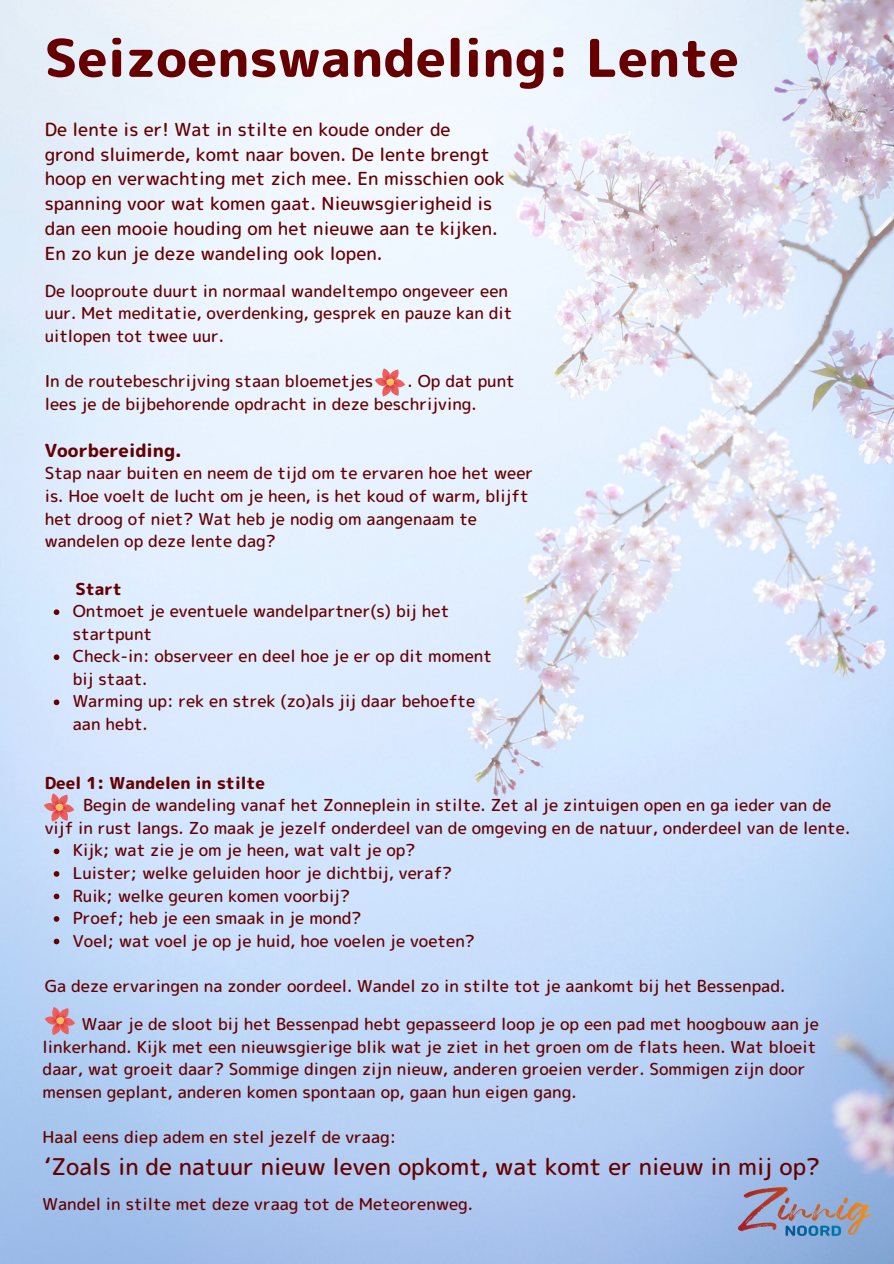
<style>
.page{position:relative;width:894px;height:1264px;background:#fff}
.page>*{position:absolute;margin:0;border:0;box-sizing:border-box;transform-origin:0 0}
.t1{font:52.05px "rounded mplus 1 p heavy";color:#600}
.t2{font:23.1px "rounded mplus 1 p medium";color:#600}
.t3{font:18px/24.8px "rounded mplus 1 p medium";color:#600}
.t4{font:18px "rounded mplus 1 p heavy";color:#600}
.t5{font:16.5px/22.5px "rounded mplus 1 p medium";color:#600}
.t6{font:16.5px "rounded mplus 1 p heavy";color:#600}
</style>
<div class="page">
<img style="left:0;top:0;width:893px;height:1263px">
<img style="left:738px;top:1187px;width:133px;height:52px">
<svg style="left:54px;top:848px;width:5px;height:6px"></svg>
<svg style="left:54px;top:871px;width:5px;height:5px"></svg>
<svg style="left:54px;top:893px;width:5px;height:6px"></svg>
<svg style="left:54px;top:916px;width:5px;height:5px"></svg>
<svg style="left:54px;top:938px;width:5px;height:6px"></svg>
<svg style="left:54px;top:609px;width:5px;height:6px"></svg>
<svg style="left:54px;top:654px;width:5px;height:6px"></svg>
<svg style="left:54px;top:699px;width:5px;height:6px"></svg>
<svg style="left:374px;top:368px;width:31px;height:28px"></svg>
<svg style="left:44px;top:793px;width:30px;height:28px"></svg>
<svg style="left:45px;top:1006px;width:30px;height:29px"></svg>
<p class="t1" style="left:45px;top:21px;width:695px">Seizoenswandeling: Lente</p>
<p class="t3" style="left:45px;top:117px;width:461px">De lente is er! Wat in stilte en koude onder de grond sluimerde, komt naar boven. De lente brengt hoop en verwachting met zich mee. En misschien ook spanning voor wat komen gaat. Nieuwsgierigheid is dan een mooie houding om het nieuwe aan te kijken.<br>En zo kun je deze wandeling ook lopen.</p>
<p class="t5" style="left:45px;top:279px;width:469px">De looproute duurt in normaal wandeltempo ongeveer een uur. Met meditatie, overdenking, gesprek en pauze kan dit uitlopen tot twee uur.</p>
<p class="t5" style="left:45px;top:369px;width:330px">In de routebeschrijving staan bloemetjes</p>
<p class="t5" style="left:45px;top:369px;width:471px;text-indent:363px">. Op dat punt lees je de bijbehorende opdracht in deze beschrijving.</p>
<p class="t4" style="left:45px;top:437px;width:138px">Voorbereiding.</p>
<p class="t5" style="left:45px;top:462px;width:490px">Stap naar buiten en neem de tijd om te ervaren hoe het weer is. Hoe voelt de lucht om je heen, is het koud of warm, blijft het droog of niet? Wat heb je nodig om aangenaam te wandelen op deze lente dag?</p>
<p class="t6" style="left:75px;top:577px;width:48px">Start</p>
<p class="t5" style="left:73px;top:599px;width:378px">Ontmoet je eventuele wandelpartner(s) bij het startpunt</p>
<p class="t5" style="left:73px;top:645px;width:420px">Check-in: observeer en deel hoe je er op dit moment bij staat.</p>
<p class="t5" style="left:73px;top:690px;width:404px">Warming up: rek en strek (zo)als jij daar behoefte aan hebt.</p>
<p class="t6" style="left:45px;top:771px;width:222px">Deel 1: Wandelen in stilte</p>
<p class="t5" style="left:45px;top:794px;width:806px;text-indent:38px">Begin de wandeling vanaf het Zonneplein in stilte. Zet al je zintuigen open en ga ieder van de vijf in rust langs. Zo maak je jezelf onderdeel van de omgeving en de natuur, onderdeel van de lente.</p>
<p class="t5" style="left:73px;top:839px;width:344px">Kijk; wat zie je om je heen, wat valt je op?</p>
<p class="t5" style="left:73px;top:861px;width:381px">Luister; welke geluiden hoor je dichtbij, veraf?</p>
<p class="t5" style="left:73px;top:884px;width:279px">Ruik; welke geuren komen voorbij?</p>
<p class="t5" style="left:73px;top:906px;width:290px">Proef; heb je een smaak in je mond?</p>
<p class="t5" style="left:73px;top:929px;width:403px">Voel; wat voel je op je huid, hoe voelen je voeten?</p>
<p class="t5" style="left:45px;top:974px;width:741px">Ga deze ervaringen na zonder oordeel. Wandel zo in stilte tot je aankomt bij het Bessenpad.</p>
<p class="t5" style="left:43px;top:1012px;width:777px;text-indent:39px">Waar je de sloot bij het Bessenpad hebt gepasseerd loop je op een pad met hoogbouw aan je linkerhand. Kijk met een nieuwsgierige blik wat je ziet in het groen om de flats heen. Wat bloeit daar, wat groeit daar? Sommige dingen zijn nieuw, anderen groeien verder. Sommigen zijn door mensen geplant, anderen komen spontaan op, gaan hun eigen gang.</p>
<p class="t5" style="left:43px;top:1125px;width:355px">Haal eens diep adem en stel jezelf de vraag:</p>
<p class="t2" style="left:45px;top:1150px;width:776px">‘Zoals in de natuur nieuw leven opkomt, wat komt er nieuw in mij op?</p>
<p class="t5" style="left:43px;top:1192px;width:432px">Wandel in stilte met deze vraag tot de Meteorenweg.</p>
</div>
